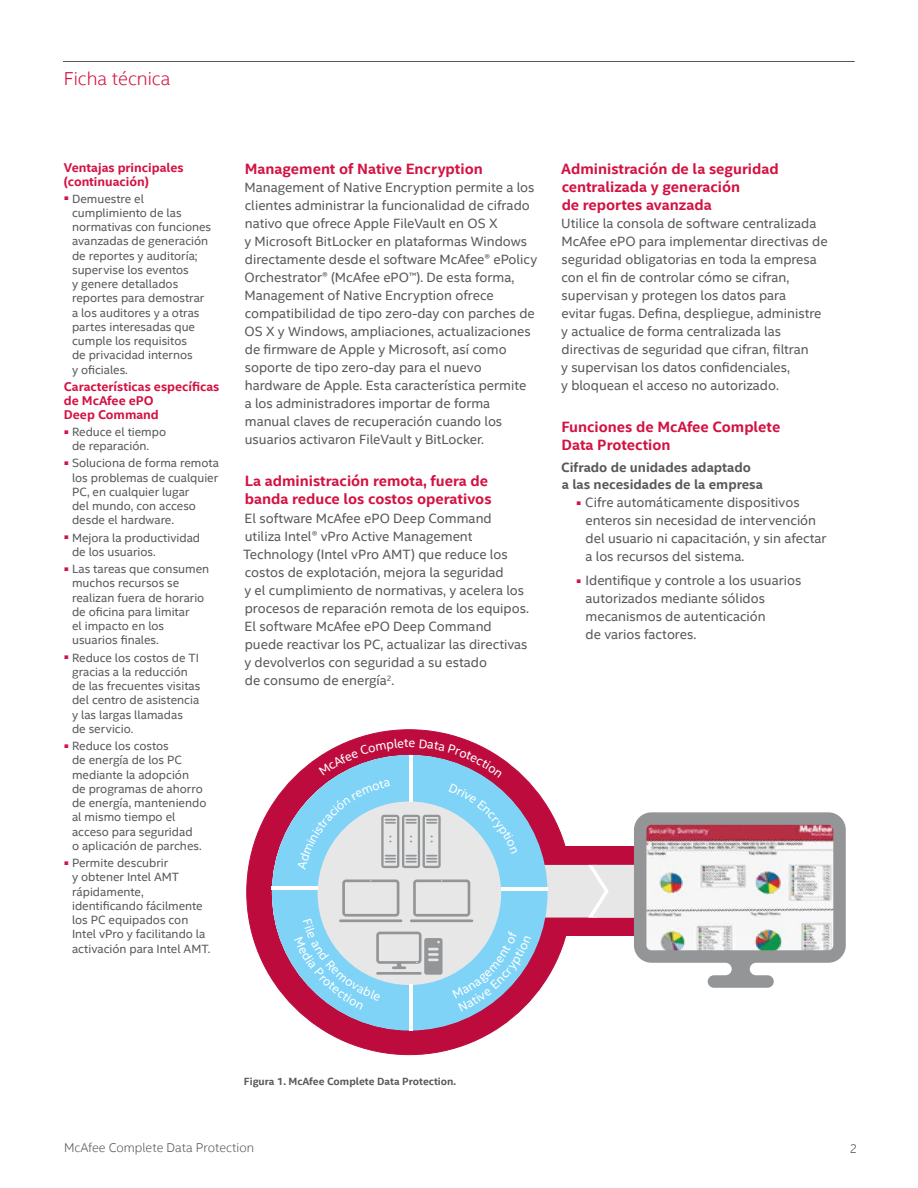
<style>
.page{position:relative;width:918px;height:1188px;background:#fff}
.page>*{position:absolute;margin:0;border:0;box-sizing:border-box;transform-origin:0 0}
.t1{font:300 18.75px "Intel Clear";color:#d31242}
.t2{font:700 15px/18px "Intel Clear";color:#d31242}
.t3{font:13.5px/18px "Intel Clear";color:#58595b}
.t4{font:700 13.5px/16.5px "Intel Clear";color:#58595b}
.t5{font:700 12.75px/14.2px "Intel Clear";color:#d31242}
.t6{font:300 12.75px "Intel Clear";color:#58595b}
.t7{font:12px/14.2px "Intel Clear";color:#58595b}
.t8{font:700 10.5px "Intel Clear";color:#58595b}
</style>
<div class="page">
<hr style="left:63px;top:61px;width:792px;height:1px;background:#58595b">
<div style="left:247px;top:730px;width:325px;height:325px;background:#bc0b3c;border-radius:50%"></div>
<svg style="left:272px;top:777px;width:249px;height:254px"></svg>
<hr style="left:410px;top:984px;width:3px;height:47px;background:#fff">
<hr style="left:272px;top:886px;width:46px;height:4px;background:#fff">
<svg style="left:722px;top:812px;width:124px;height:176px"></svg>
<svg style="left:294px;top:739px;width:428px;height:272px"></svg>
<h1 class="t1" style="left:64px;top:66px;width:108px">Ficha técnica</h1>
<p class="t5" style="left:64px;top:160px;width:121px">Ventajas principales (continuación)</p>
<p class="t7" style="left:72px;top:191px;width:141px;text-indent:-7px"><sup>■</sup> Demuestre el cumplimiento de las normativas con funciones avanzadas de generación de reportes y auditoría; supervise los eventos<br>y genere detallados reportes para demostrar a los auditores y a otras partes interesadas que cumple los requisitos<br>de privacidad internos<br>y oficiales.</p>
<p class="t5" style="left:64px;top:379px;width:157px">Características específicas de McAfee ePO<br>Deep Command</p>
<p class="t7" style="left:72px;top:424px;width:96px;text-indent:-7px"><sup>■</sup> Reduce el tiempo de reparación.</p>
<p class="t7" style="left:72px;top:456px;width:148px;text-indent:-7px"><sup>■</sup> Soluciona de forma remota los problemas de cualquier<br>PC, en cualquier lugar<br>del mundo, con acceso desde el hardware.</p>
<p class="t7" style="left:72px;top:530px;width:130px;text-indent:-7px"><sup>■</sup> Mejora la productividad de los usuarios.</p>
<p class="t7" style="left:72px;top:561px;width:139px;text-indent:-7px"><sup>■</sup> Las tareas que consumen muchos recursos se realizan fuera de horario de oficina para limitar<br>el impacto en los usuarios finales.</p>
<p class="t7" style="left:72px;top:650px;width:130px;text-indent:-7px"><sup>■</sup> Reduce los costos de TI gracias a la reducción de las frecuentes visitas del centro de asistencia y las largas llamadas<br>de servicio.</p>
<p class="t7" style="left:72px;top:738px;width:136px;text-indent:-7px"><sup>■</sup> Reduce los costos<br>de energía de los PC mediante la adopción<br>de programas de ahorro de energía, manteniendo al mismo tiempo el acceso para seguridad<br>o aplicación de parches.</p>
<p class="t7" style="left:72px;top:855px;width:140px;text-indent:-7px"><sup>■</sup> Permite descubrir<br>y obtener Intel AMT rápidamente, identificando fácilmente los PC equipados con<br>Intel vPro y facilitando la activación para Intel AMT.</p>
<p class="t2" style="left:245px;top:159px;width:240px">Management of Native Encryption</p>
<p class="t3" style="left:244px;top:178px;width:294px">Management of Native Encryption permite a los clientes administrar la funcionalidad de cifrado nativo que ofrece Apple FileVault en OS X<br>y Microsoft BitLocker en plataformas Windows directamente desde el software McAfee® ePolicy Orchestrator® (McAfee ePO™). De esta forma, Management of Native Encryption ofrece compatibilidad de tipo zero-day con parches de OS X y Windows, ampliaciones, actualizaciones de firmware de Apple y Microsoft, así como soporte de tipo zero-day para el nuevo hardware de Apple. Esta característica permite<br>a los administradores importar de forma manual claves de recuperación cuando los usuarios activaron FileVault y BitLocker.</p>
<p class="t2" style="left:245px;top:472px;width:248px">La administración remota, fuera de banda reduce los costos operativos</p>
<p class="t3" style="left:243px;top:509px;width:287px">El software McAfee ePO Deep Command utiliza Intel® vPro Active Management Technology (Intel vPro AMT) que reduce los costos de explotación, mejora la seguridad<br>y el cumplimiento de normativas, y acelera los procesos de reparación remota de los equipos.<br>El software McAfee ePO Deep Command puede reactivar los PC, actualizar las directivas y devolverlos con seguridad a su estado<br>de consumo de energía<sup>2</sup>.</p>
<p class="t2" style="left:561px;top:159px;width:219px">Administración de la seguridad centralizada y generación<br>de reportes avanzada</p>
<p class="t3" style="left:561px;top:214px;width:268px">Utilice la consola de software centralizada McAfee ePO para implementar directivas de seguridad obligatorias en toda la empresa con el fin de controlar cómo se cifran, supervisan y protegen los datos para<br>evitar fugas. Defina, despliegue, administre y actualice de forma centralizada las directivas de seguridad que cifran, filtran<br>y supervisan los datos confidenciales,<br>y bloquean el acceso no autorizado.</p>
<p class="t2" style="left:561px;top:418px;width:220px">Funciones de McAfee Complete<br>Data Protection</p>
<p class="t4" style="left:561px;top:459px;width:203px">Cifrado de unidades adaptado<br>a las necesidades de la empresa</p>
<p class="t3" style="left:585px;top:493px;width:242px;text-indent:-9px"><sup>■</sup> Cifre automáticamente dispositivos enteros sin necesidad de intervención del usuario ni capacitación, y sin afectar a los recursos del sistema.</p>
<p class="t3" style="left:586px;top:571px;width:217px;text-indent:-9px"><sup>■</sup> Identifique y controle a los usuarios autorizados mediante sólidos mecanismos de autenticación<br>de varios factores.</p>
<p class="t8" style="left:244px;top:1074px;width:214px">Figura 1. McAfee Complete Data Protection.</p>
<p class="t6" style="left:64px;top:1139px;width:192px">McAfee Complete Data Protection</p>
<p class="t6" style="left:850px;top:1140px;width:9px">2</p>
</div>
